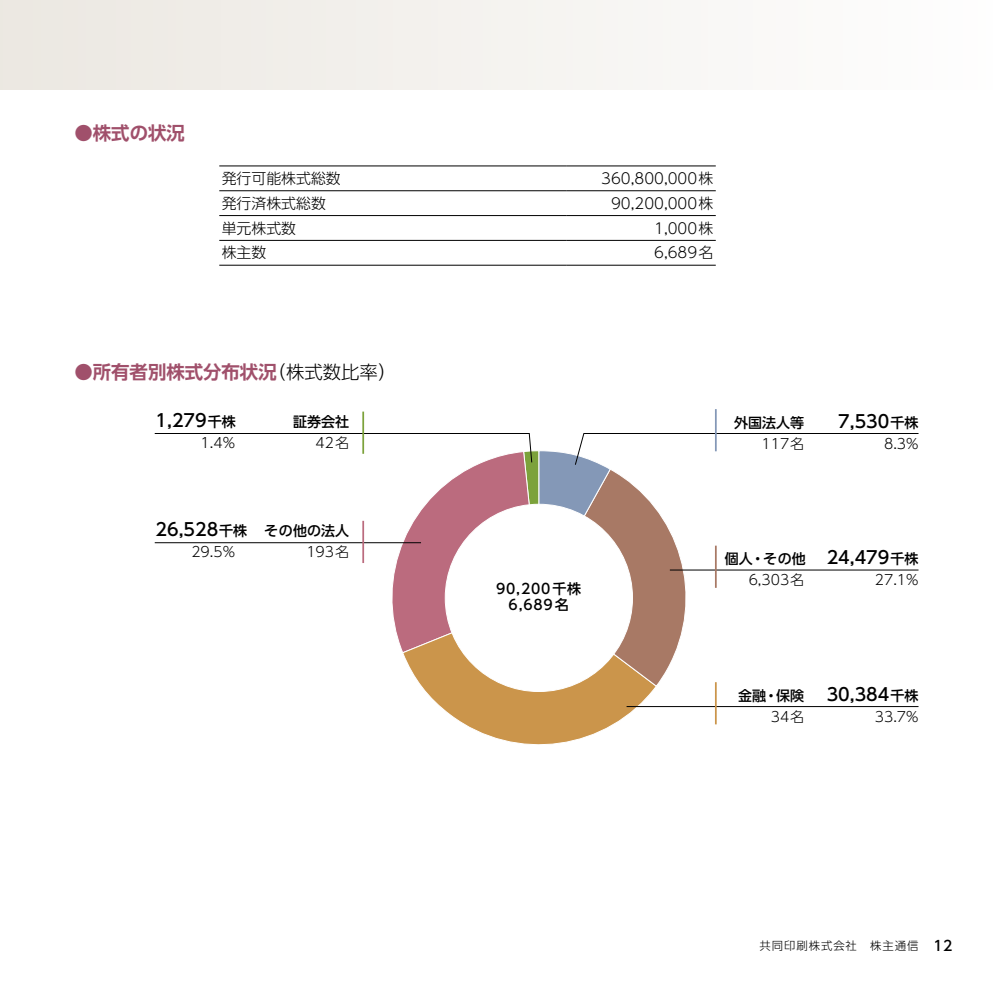
<style>
.page{position:relative;width:993px;height:993px;background:#fff}
.page>*{position:absolute;margin:0;border:0;box-sizing:border-box;transform-origin:0 0}
.t1{font:700 18.38px "UD Shin Go Pro De";color:#a0506b}
.t2{font:500 17.5px "UD Shin Go Pro";color:#000}
.t3{font:300 14.88px "UD Shin Go Pro";color:#000}
.t4{font:500 14px/21px "UD Shin Go Pro";letter-spacing:.005em;color:#000}
.t5{font:300 14px "UD Shin Go Pro";color:#000}
.t6{font:500 14px/15.8px "UD Shin Go Pro";letter-spacing:.06em;color:#000;text-align:center}
.t7{font:300 11.38px "UD Shin Go Pro";letter-spacing:.08em;color:#000}
.s1{font-family:"UD Shin Go Pro";font-weight:300;color:#000}
.s2{font-size:14px}
.s3{font-size:17.5px}
.s4{font-weight:300}
.s5{font-weight:500;font-size:14px}
</style>
<div class="page">
<div style="left:0;top:0;width:992px;height:89px;background:linear-gradient(to right,#ebe8e1,#fefefe)"></div>
<hr style="left:219px;top:165px;width:347px;height:1px;background:#000">
<hr style="left:566px;top:165px;width:149px;height:1px;background:#000">
<hr style="left:219px;top:190px;width:347px;height:1px;background:#000">
<hr style="left:566px;top:190px;width:149px;height:1px;background:#000">
<hr style="left:219px;top:215px;width:347px;height:1px;background:#000">
<hr style="left:566px;top:215px;width:149px;height:1px;background:#000">
<hr style="left:219px;top:240px;width:347px;height:1px;background:#000">
<hr style="left:566px;top:240px;width:149px;height:1px;background:#000">
<hr style="left:219px;top:265px;width:347px;height:1px;background:#000">
<hr style="left:566px;top:265px;width:149px;height:1px;background:#000">
<hr style="left:714px;top:409px;width:2px;height:42px;background:#8498b7">
<svg style="left:154px;top:433px;width:764px;height:312px"></svg>
<hr style="left:362px;top:411px;width:2px;height:42px;background:#7ca23b">
<hr style="left:155px;top:542px;width:266px;height:1px;background:#000">
<hr style="left:362px;top:520px;width:2px;height:43px;background:#bb6b7e">
<hr style="left:626px;top:706px;width:292px;height:1px;background:#000">
<hr style="left:714px;top:682px;width:2px;height:42px;background:#cb954b">
<p class="t1" style="left:74px;top:118px;width:112px">●株式の状況</p>
<p class="t3" style="left:222px;top:166px;width:120px">発行可能株式総数</p>
<p class="t3" style="left:601px;top:166px;width:113px">360,800,000株</p>
<p class="t3" style="left:222px;top:191px;width:106px">発行済株式総数</p>
<p class="t3" style="left:611px;top:191px;width:104px">90,200,000株</p>
<p class="t3" style="left:222px;top:216px;width:76px">単元株式数</p>
<p class="t3" style="left:654px;top:216px;width:61px">1,000株</p>
<p class="t3" style="left:222px;top:241px;width:46px">株主数</p>
<p class="t3" style="left:654px;top:241px;width:61px">6,689名</p>
<p class="t1" style="left:74px;top:356px;width:324px">●所有者別株式分布状況<span class="s1">（株式数比率）</span></p>
<p class="t2" style="left:155px;top:406px;width:82px">1,279<span class="s2">千株</span></p>
<p class="t4" style="left:293px;top:410px;width:57px">証券会社</p>
<p class="t5" style="left:200px;top:431px;width:36px">1.4%</p>
<p class="t5" style="left:315px;top:431px;width:35px">42名</p>
<p class="t4" style="left:191px;top:520px;width:159px;text-indent:-36px"><span class="s3">26,528</span>千株 その他の法人<br><span class="s4">29.5%</span></p>
<p class="t5" style="left:306px;top:540px;width:44px">193名</p>
<p class="t6" style="left:496px;top:580px;width:87px">90,200千株<br>6,689名</p>
<p class="t4" style="left:734px;top:411px;width:71px">外国法人等</p>
<p class="t2" style="left:838px;top:406px;width:82px">7,530<span class="s2">千株</span></p>
<p class="t5" style="left:761px;top:432px;width:44px">117名</p>
<p class="t5" style="left:883px;top:432px;width:36px">8.3%</p>
<p class="t4" style="left:748px;top:547px;width:171px;text-indent:-24px">個人・その他 <span class="s3">24,479</span>千株<br><span class="s4">6,303名</span></p>
<p class="t5" style="left:874px;top:568px;width:45px">27.1%</p>
<p class="t4" style="left:737px;top:684px;width:68px">金融・保険</p>
<p class="t2" style="left:826px;top:679px;width:93px">30,384<span class="s2">千株</span></p>
<p class="t5" style="left:770px;top:704px;width:35px">34名</p>
<p class="t5" style="left:874px;top:704px;width:45px">33.7%</p>
<p class="t7" style="left:759px;top:936px;width:194px">共同印刷株式会社　株主通信 <span class="s5">12</span></p>
</div>
